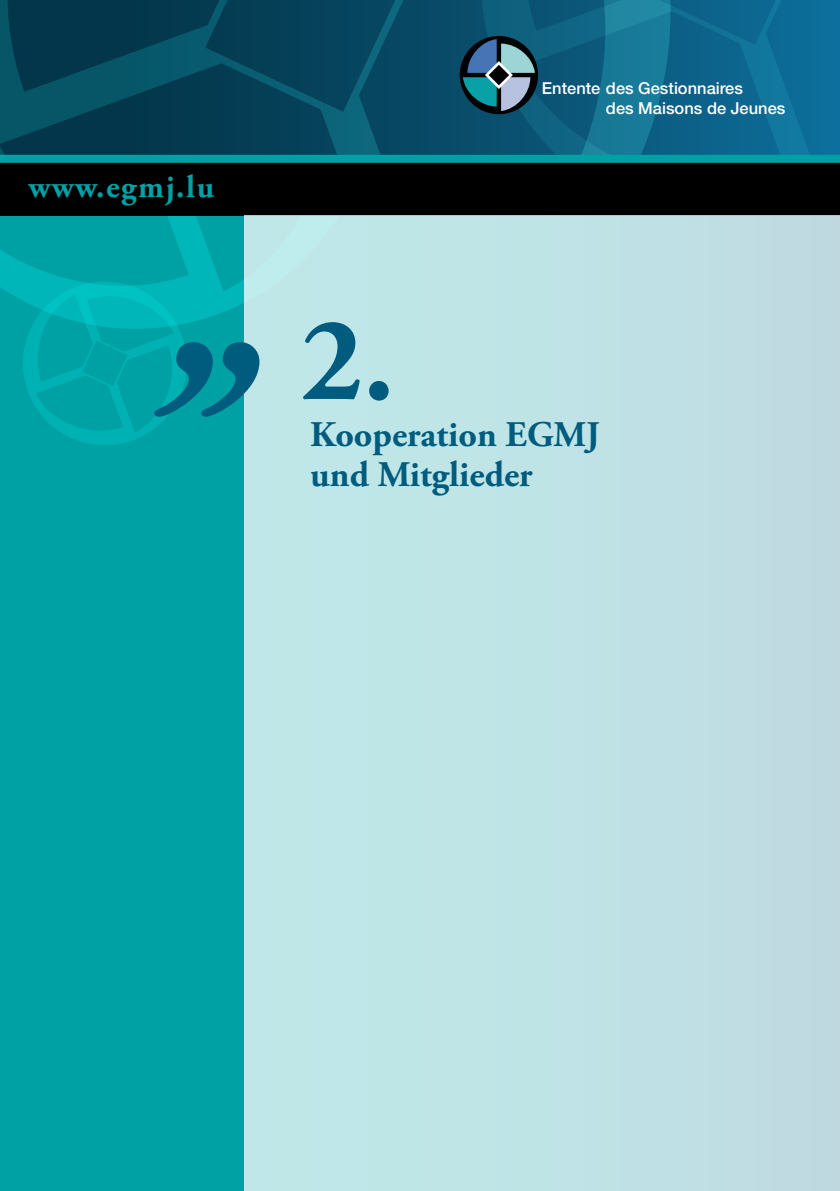
<style>
.page{position:relative;width:840px;height:1191px;background:#fff}
.page>*{position:absolute;margin:0;border:0;box-sizing:border-box;transform-origin:0 0}
.t1{font:700 120px "Adobe Garamond Pro";color:#005c7e}
.t2{font:700 36px/40px "Adobe Garamond Pro";color:#005c7e}
.t3{font:700 32px "Adobe Garamond Pro";letter-spacing:.05em;color:#00a1a6}
.t4{font:500 16.4px/19.8px "Helvetica Neue LT Std";color:#fff}
</style>
<div class="page">
<div style="left:0;top:0;width:839px;height:1191px;background:#00a1a5"></div>
<svg style="left:0;top:215px;width:244px;height:85px"></svg>
<div style="left:0;top:159px;width:839px;height:56px;background:#000"></div>
<svg style="left:0;top:0;width:448px;height:155px;background:#05445a"></svg>
<svg style="left:448px;top:0;width:391px;height:155px;background:#0e668a"></svg>
<div style="left:0;top:155px;width:839px;height:8px;background:#00a1a5"></div>
<svg style="left:459px;top:36px;width:78px;height:78px"></svg>
<svg style="left:462px;top:39px;width:72px;height:72px;background:#426f80"></svg>
<div style="left:244px;top:215px;width:595px;height:976px;background:#bfe4e6"></div>
<svg style="left:23px;top:281px;width:236px;height:164px"></svg>
<h3 class="t3" style="left:28px;top:168px;width:187px">www.egmj.lu</h3>
<h1 class="t1" style="left:300px;top:291px;width:95px">2.</h1>
<p class="t4" style="left:605px;top:79px;width:181px;text-indent:-64px">Entente des Gestionnaires<br>des Maisons de Jeunes</p>
<h2 class="t2" style="left:310px;top:415px;width:291px">Kooperation EGMJ und Mitglieder</h2>
</div>
